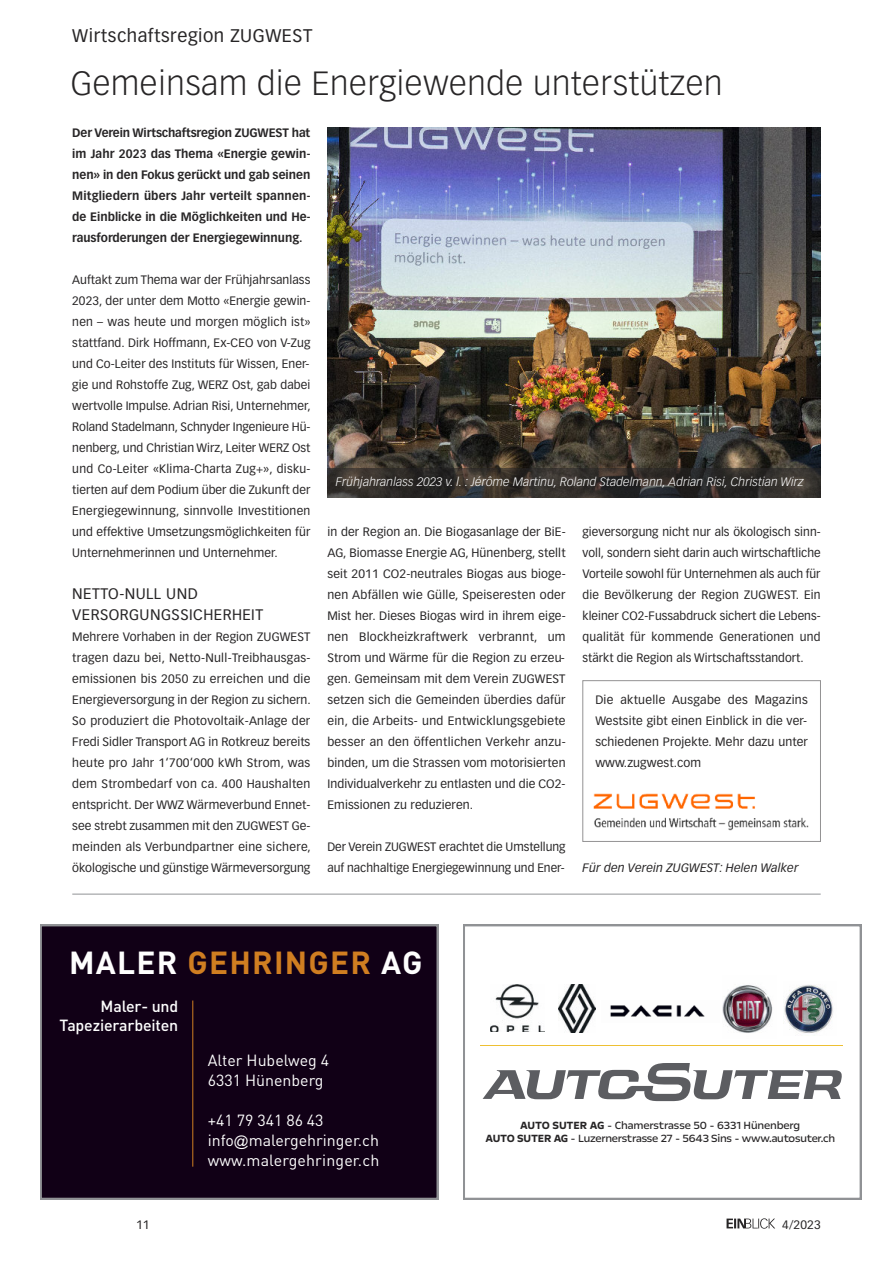
<style>
.page{position:relative;width:893px;height:1263px;background:#fff}
.page>*{position:absolute;margin:0;border:0;box-sizing:border-box;transform-origin:0 0}
.t1{font:300 33px "Vectora LH";letter-spacing:.02em;color:#272526}
.t2{font:700 31.5px "DIN";letter-spacing:.04em;color:#d07e21}
.t3{font:18px "Vectora LH";letter-spacing:.03em;color:#272526}
.t4{font:15.9px/20.2px "DIN";color:#fefefe}
.t5{font:500 15.9px/19.2px "DIN";letter-spacing:-.01em;color:#fefefe;text-align:right}
.t6{font:15px/21px "Vectora LH";letter-spacing:.03em;color:#272526}
.t7{font:12px/21px "Vectora LH";letter-spacing:.005em;color:#272526;text-align:justify}
.t8{font:700 12px/21px "Vectora LH";color:#272526;text-align:justify}
.t9{font:12px/13.5px "Opel Next";letter-spacing:-.02em;color:#272526;text-align:center}
.t10{font:italic 300 12px "Vectora LH";letter-spacing:.01em;color:#fff}
.t11{font:italic 12px "Vectora LH";letter-spacing:.01em;color:#272526}
.s1{color:#fefefe}
.s2{font-family:"Arial";font-size:14.55px}
.s3{font-weight:700}
</style>
<div class="page">
<svg style="left:726px;top:1218px;width:49px;height:11px"></svg>
<div style="left:583px;top:680px;width:238px;height:162px;border:1px solid #939293"></div>
<img style="left:327px;top:128px;width:494px;height:340px">
<div style="left:327px;top:468px;width:494px;height:30px;background:#272526;opacity:.6"></div>
<img style="left:594px;top:793px;width:215px;height:37px">
<hr style="left:72px;top:894px;width:749px;height:1px;background:#909295">
<svg style="left:463px;top:925px;width:398px;height:274px"></svg>
<div style="left:40px;top:925px;width:398px;height:274px;background:#110016"></div>
<h3 class="t3" style="left:72px;top:28px;width:242px">Wirtschaftsregion ZUGWEST</h3>
<h1 class="t1" style="left:71px;top:69px;width:653px">Gemeinsam die Energiewende unterstützen</h1>
<p class="t8" style="left:72px;top:123px;width:240px">Der Verein Wirtschaftsregion ZUGWEST hat im Jahr 2023 das Thema «Energie gewin&shy;nen» in den Fokus gerückt und gab seinen Mitgliedern übers Jahr verteilt spannen&shy;de Einblicke in die Möglichkeiten und He&shy;rausforderungen der Energiegewinnung.</p>
<p class="t7" style="left:72px;top:269px;width:240px">Auftakt zum Thema war der Frühjahrsanlass 2023, der unter dem Motto «Energie gewin&shy;nen – was heute und morgen möglich ist» stattfand. Dirk Hoffmann, Ex-CEO von V-Zug und Co-Leiter des Instituts für Wissen, Ener&shy;gie und Rohstoffe Zug, WERZ Ost, gab dabei wertvolle Impulse. Adrian Risi, Unternehmer, Roland Stadelmann, Schnyder Ingenieure Hü&shy;nenberg, und Christian Wirz, Leiter WERZ Ost und Co-Leiter «Klima-Charta Zug+», disku&shy;tierten auf dem Podium über die Zukunft der Energiegewinnung, sinnvolle Investitionen und effektive Umsetzungsmöglichkeiten für Unternehmerinnen und Unternehmer.</p>
<p class="t6" style="left:72px;top:584px;width:192px">NETTO-NULL UND<br>VERSORGUNGSSICHERHEIT</p>
<p class="t7" style="left:72px;top:626px;width:240px">Mehrere Vorhaben in der Region ZUGWEST tragen dazu bei, Netto-Null-Treibhausgas&shy;emissionen bis 2050 zu erreichen und die Energieversorgung in der Region zu sichern.<br>So produziert die Photovoltaik-Anlage der Fredi Sidler Transport AG in Rotkreuz bereits heute pro Jahr 1‘700‘000 kWh Strom, was dem Strombedarf von ca. 400 Haushalten entspricht. Der WWZ Wärmeverbund Ennet&shy;see strebt zusammen mit den ZUGWEST Ge&shy;meinden als Verbundpartner eine sichere, ökologische und günstige Wärmeversorgung</p>
<p class="t10" style="left:336px;top:477px;width:469px">Frühjahranlass 2023 v. l. : Jérôme Martinu, Roland Stadelmann, Adrian Risi, Christian Wirz</p>
<p class="t7" style="left:327px;top:521px;width:240px">in der Region an. Die Biogasanlage der BiE-AG, Biomasse Energie AG, Hünenberg, stellt seit 2011 CO2-neutrales Biogas aus bioge&shy;nen Abfällen wie Gülle, Speiseresten oder Mist her. Dieses Biogas wird in ihrem eige&shy;nen Blockheizkraftwerk verbrannt, um Strom und Wärme für die Region zu erzeu&shy;gen. Gemeinsam mit dem Verein ZUGWEST setzen sich die Gemeinden überdies dafür ein, die Arbeits- und Entwicklungsgebiete besser an den öffentlichen Verkehr anzu&shy;binden, um die Strassen vom motorisierten Individualverkehr zu entlasten und die CO2- Emissionen zu reduzieren.</p>
<p class="t7" style="left:327px;top:836px;width:240px">Der Verein ZUGWEST erachtet die Umstellung auf nachhaltige Energiegewinnung und Ener-</p>
<p class="t7" style="left:582px;top:521px;width:240px">gieversorgung nicht nur als ökologisch sinn&shy;voll, sondern sieht darin auch wirtschaftliche Vorteile sowohl für Unternehmen als auch für die Bevölkerung der Region ZUGWEST. Ein kleiner CO2-Fussabdruck sichert die Lebens&shy;qualität für kommende Generationen und stärkt die Region als Wirtschaftsstandort.</p>
<p class="t7" style="left:595px;top:689px;width:214px">Die aktuelle Ausgabe des Magazins Westsite gibt einen Einblick in die ver&shy;schiedenen Projekte. Mehr dazu unter www.zugwest.com</p>
<p class="t11" style="left:583px;top:862px;width:217px">Für den Verein ZUGWEST: Helen Walker</p>
<h2 class="t2" style="left:69px;top:952px;width:355px"><span class="s1">MALER</span> GEHRINGER <span class="s1">AG</span></h2>
<h3 class="t5" style="left:60px;top:998px;width:120px">Maler- und<br>Tapezierarbeiten</h3>
<h3 class="t4" style="left:208px;top:1051px;width:123px">Alter Hubelweg 4<br>6331 Hünenberg</h3>
<h3 class="t4" style="left:208px;top:1112px;width:173px">+41 79 341 86 43 info<span class="s2">@</span>malergehringer.ch www.malergehringer.ch</h3>
<p class="t9" style="left:485px;top:1119px;width:351px"><span class="s3">AUTO SUTER AG</span> - Chamerstrasse 50 - 6331 Hünenberg<br><span class="s3">AUTO SUTER AG</span> - Luzernerstrasse 27 - 5643 Sins - www.autosuter.ch</p>
<p class="t7" style="left:136px;top:1214px;width:15px">11</p>
<p class="t7" style="left:782px;top:1214px;width:40px">4/2023</p>
</div>
